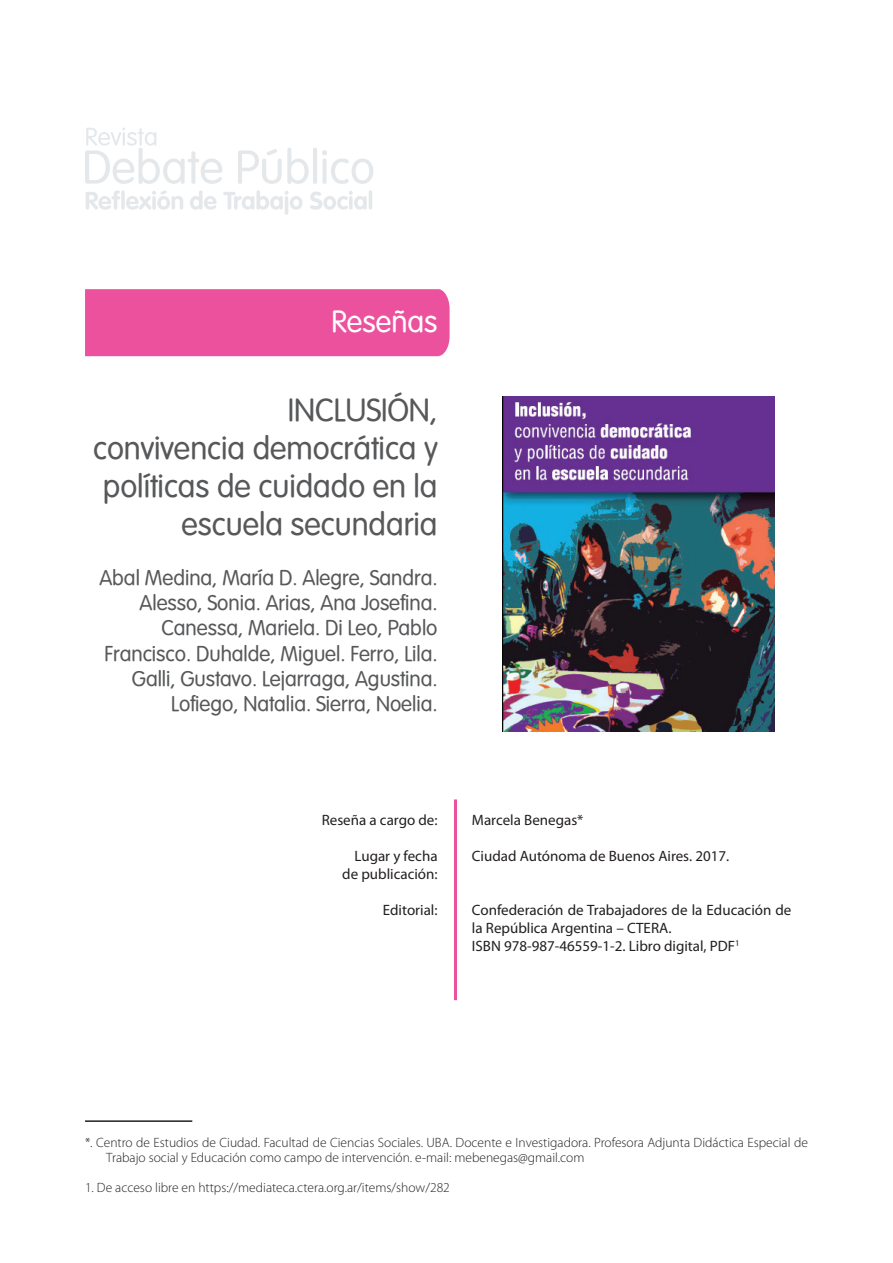
<style>
.page{position:relative;width:893px;height:1263px;background:#fff}
.page>*{position:absolute;margin:0;border:0;box-sizing:border-box;transform-origin:0 0}
.t1{font:31.5px/37.8px "VAG Rounded Lt Normal";color:#57585a;text-align:right}
.t2{font:30px "VAG Rounded Lt Normal";color:#fff}
.t3{font:21px/25.2px "VAG Rounded Lt Normal";color:#57585a;text-align:right}
.t4{font:15px/18px "Myriad Pro";color:#231f20}
.t5{font:300 13.5px/15px "Myriad Pro";color:#231f20}
</style>
<div class="page">
<div style="left:85px;top:289px;width:365px;height:67px;background:#ec519e"></div>
<svg style="left:85px;top:128px;width:137px;height:56px"></svg>
<svg style="left:238px;top:148px;width:71px;height:36px"></svg>
<hr style="left:313px;top:148px;width:4px;height:36px;background:#e5e8ea;border-radius:2px">
<svg style="left:322px;top:150px;width:51px;height:34px"></svg>
<svg style="left:86px;top:190px;width:34px;height:20px"></svg>
<hr style="left:121px;top:190px;width:4px;height:20px;background:#e5e8ea;border-radius:2px">
<svg style="left:126px;top:190px;width:57px;height:20px"></svg>
<svg style="left:190px;top:190px;width:27px;height:20px"></svg>
<svg style="left:223px;top:190px;width:80px;height:25px"></svg>
<svg style="left:310px;top:191px;width:57px;height:19px"></svg>
<hr style="left:369px;top:190px;width:3px;height:20px;background:#e5e8ea;border-radius:2px">
<hr style="left:85px;top:1120px;width:107px;height:2px;background:#231f20">
<img style="left:503px;top:397px;width:271px;height:335px">
<hr style="left:454px;top:799px;width:3px;height:201px;background:#ec519e">
<h2 class="t2" style="left:331px;top:304px;width:108px">Reseñas</h2>
<h1 class="t1" style="left:93px;top:391px;width:346px">INCLUSIÓN,<br>convivencia democrática y políticas de cuidado en la escuela secundaria</h1>
<h3 class="t3" style="left:99px;top:565px;width:340px">Abal Medina, María D. Alegre, Sandra.<br>Alesso, Sonia. Arias, Ana Josefina.<br>Canessa, Mariela. Di Leo, Pablo Francisco. Duhalde, Miguel. Ferro, Lila.<br>Galli, Gustavo. Lejarraga, Agustina.<br>Lofiego, Natalia. Sierra, Noelia.</h3>
<p class="t4" style="left:322px;top:811px;width:117px">Reseña a cargo de:</p>
<p class="t4" style="left:342px;top:847px;width:97px;text-align:right">Lugar y fecha de publicación:</p>
<p class="t4" style="left:383px;top:901px;width:56px">Editorial:</p>
<p class="t4" style="left:472px;top:811px;width:113px">Marcela Benegas*</p>
<p class="t4" style="left:472px;top:847px;width:259px">Ciudad Autónoma de Buenos Aires. 2017.</p>
<p class="t4" style="left:472px;top:901px;width:321px">Confederación de Trabajadores de la Educación de la República Argentina – CTERA.<br>ISBN 978-987-46559-1-2. Libro digital, PDF<sup>1</sup></p>
<p class="t5" style="left:106px;top:1135px;width:703px;text-indent:-21px">*. Centro de Estudios de Ciudad. Facultad de Ciencias Sociales. UBA. Docente e Investigadora. Profesora Adjunta Didáctica Especial de<br>Trabajo social y Educación como campo de intervención. e-mail: mebenegas@gmail.com</p>
<p class="t5" style="left:85px;top:1180px;width:366px">1. De acceso libre en https://mediateca.ctera.org.ar/items/show/282</p>
</div>
